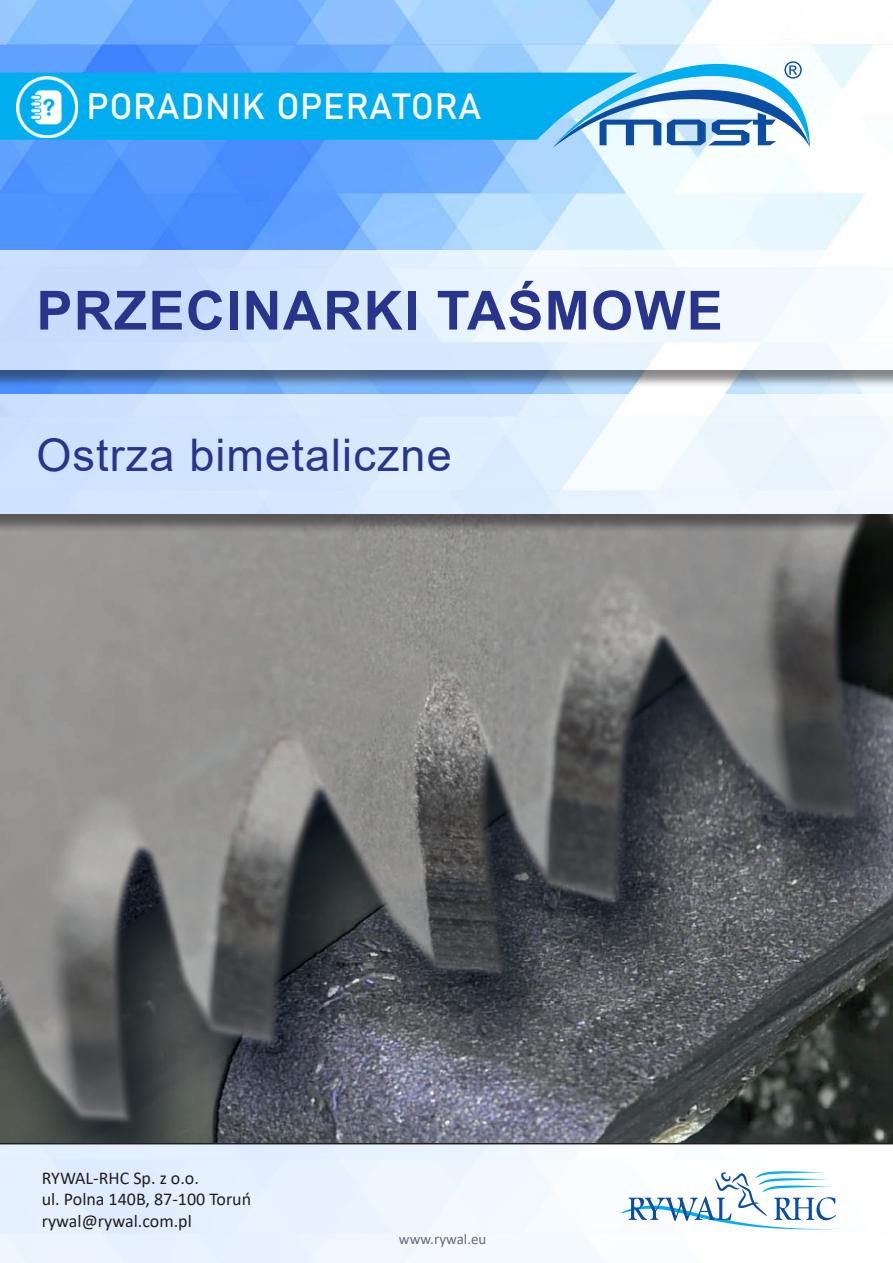
<style>
.page{position:relative;width:893px;height:1263px;background:#fff}
.page>*{position:absolute;margin:0;border:0;box-sizing:border-box;transform-origin:0 0}
.t1{font:700 54px "Arial";letter-spacing:.025em;color:#29348d}
.t2{font:45px "Arial";letter-spacing:.025em;color:#29348d}
.t3{font:36px "Bahnschrift";letter-spacing:.015em;color:#fff}
.t4{font:18px/21.6px "Calibri";color:#231f20}
.t5{font:15px "Calibri";letter-spacing:.005em;color:#6c6d70}
</style>
<div class="page">
<img style="left:0;top:0;width:893px;height:395px">
<img style="left:0;top:533px;width:893px;height:610px">
<div style="left:0;top:397px;width:893px;height:136px;background:#231f20;opacity:.75"></div>
<svg style="left:0;top:395px;width:893px;height:119px"></svg>
<div style="left:0;top:1143px;width:893px;height:120px;background:linear-gradient(to right,#dfedfe,#fff)"></div>
<svg style="left:0;top:60px;width:810px;height:88px"></svg>
<hr style="left:0;top:1143px;width:893px;height:1px;background:#231f20">
<svg style="left:620px;top:1171px;width:232px;height:58px"></svg>
<div style="left:0;top:252px;width:893px;height:136px;background:#231f20;opacity:.75"></div>
<div style="left:0;top:250px;width:893px;height:119px;background:linear-gradient(to right,#c3dafe,#feffff)"></div>
<img style="left:16px;top:76px;width:61px;height:62px">
<h3 class="t3" style="left:86px;top:79px;width:397px">PORADNIK OPERATORA</h3>
<h1 class="t1" style="left:36px;top:272px;width:688px">PRZECINARKI TAŚMOWE</h1>
<h2 class="t2" style="left:36px;top:424px;width:417px">Ostrza bimetaliczne</h2>
<p class="t4" style="left:42px;top:1166px;width:211px">RYWAL-RHC Sp. z o.o.<br>ul. Polna 140B, 87-100 Toruń rywal@rywal.com.pl</p>
<p class="t5" style="left:399px;top:1228px;width:89px">www.rywal.eu</p>
</div>
